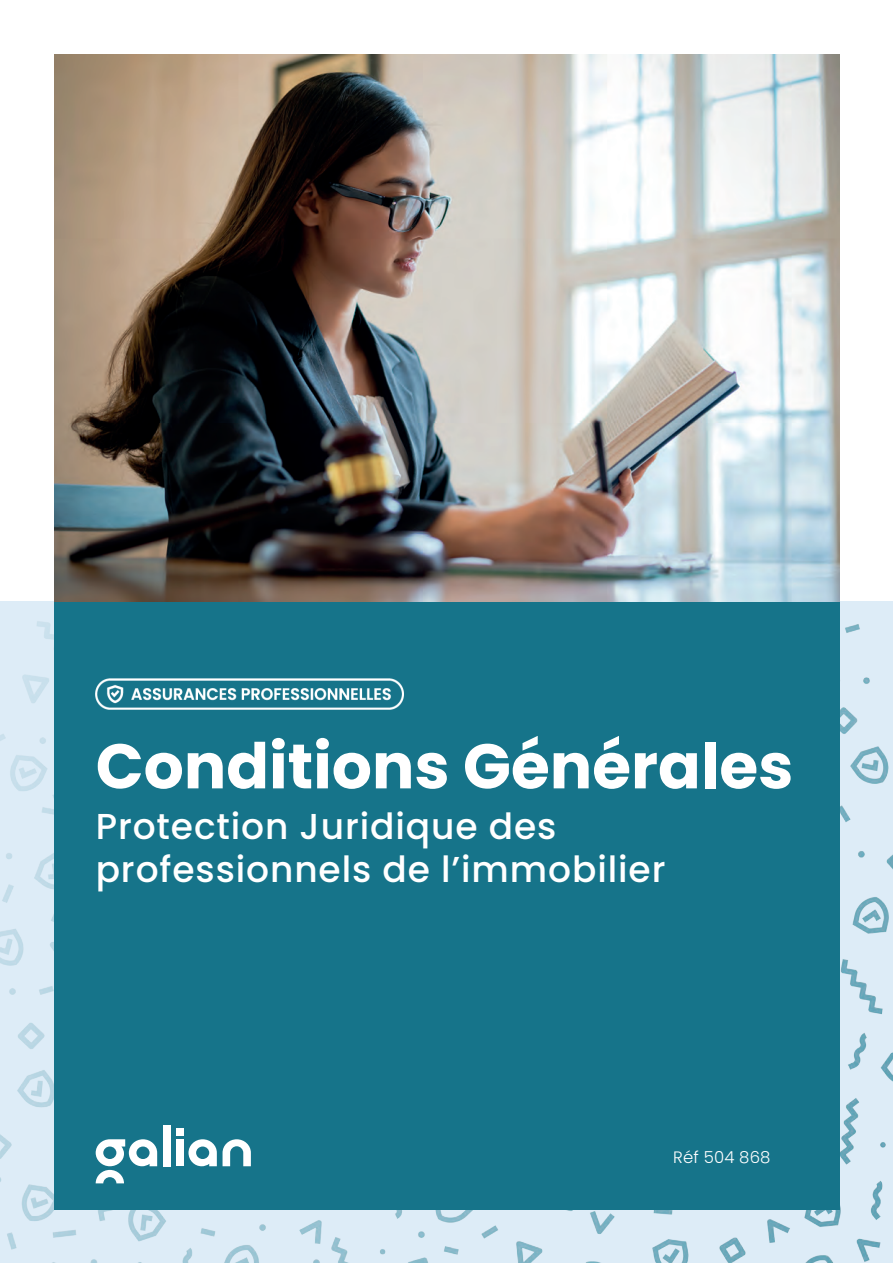
<style>
.page{position:relative;width:893px;height:1263px;background:#fff}
.page>*{position:absolute;margin:0;border:0;box-sizing:border-box;transform-origin:0 0}
.t1{font:700 63px "Poppins";color:#fff}
.t2{font:500 36px/43.5px "Poppins";letter-spacing:.025em;color:#fff}
.t3{font:300 16.5px "Poppins";letter-spacing:.01em;color:#fff}
</style>
<div class="page">
<img style="left:0;top:604px;width:893px;height:659px">
<div style="left:54px;top:602px;width:786px;height:608px;background:#16748a"></div>
<img style="left:96px;top:679px;width:307px;height:31px">
<svg style="left:96px;top:1139px;width:61px;height:44px"></svg>
<div style="left:163px;top:1125px;width:7px;height:41px;background:#fff"></div>
<svg style="left:188px;top:1139px;width:29px;height:27px"></svg>
<svg style="left:223px;top:1139px;width:28px;height:27px"></svg>
<div style="left:176px;top:1139px;width:8px;height:27px;background:#fff"></div>
<div style="left:176px;top:1128px;width:8px;height:8px;background:#fff"></div>
<img style="left:54px;top:54px;width:786px;height:548px">
<h1 class="t1" style="left:96px;top:730px;width:699px">Conditions Générales</h1>
<p class="t2" style="left:96px;top:804px;width:571px">Protection Juridique des professionnels de l’immobilier</p>
<p class="t3" style="left:673px;top:1147px;width:99px">Réf 504 868</p>
</div>
